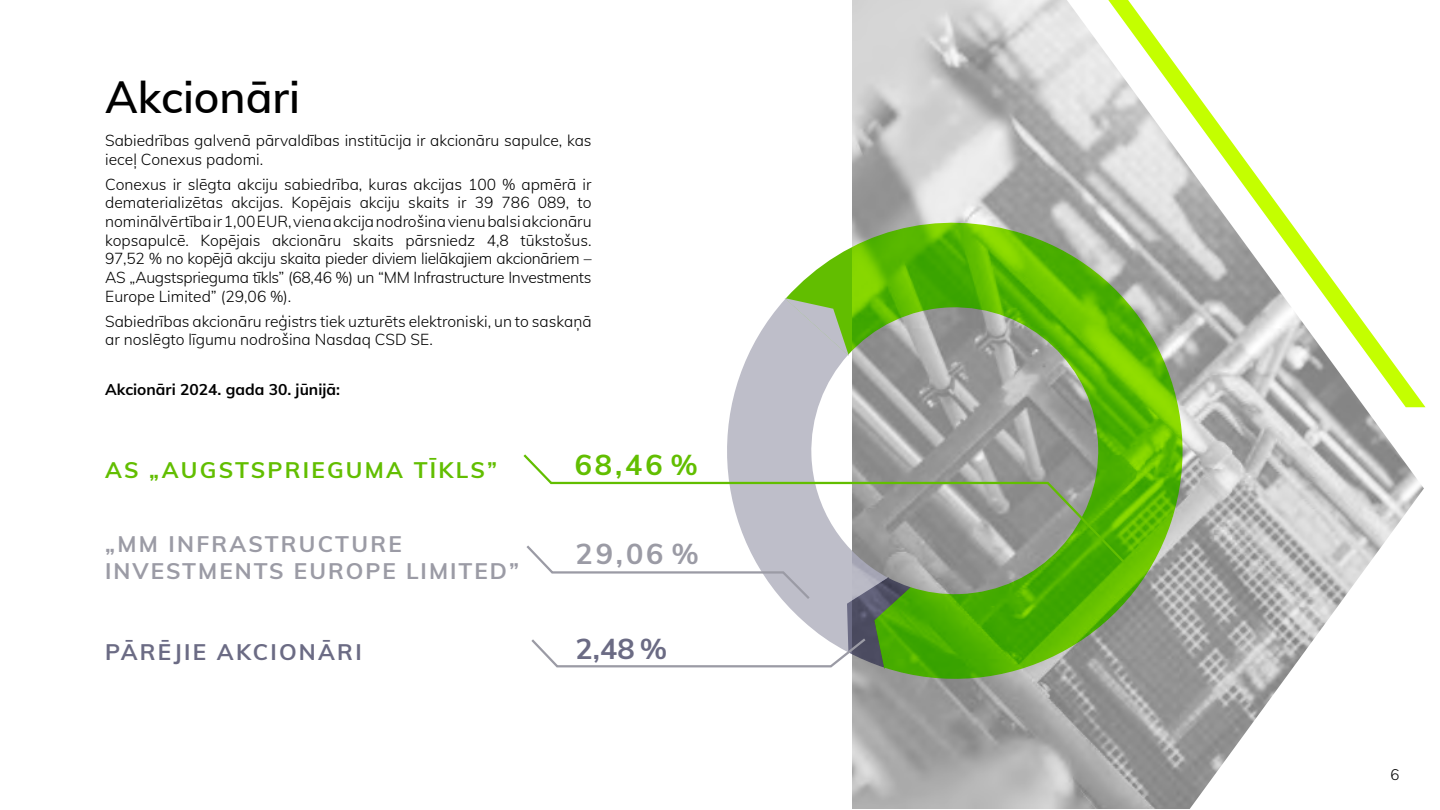
<style>
.page{position:relative;width:1440px;height:810px;background:#fff}
.page>*{position:absolute;margin:0;border:0;box-sizing:border-box;transform-origin:0 0}
.t1{font:600 44.1px "Mulish";color:#000}
.t2{font:700 28.8px "Mulish";color:#9b9ba5}
.t3{font:700 28.8px "Mulish";color:#62be00}
.t4{font:700 28.8px "Mulish";color:#6b6b84}
.t5{font:700 22.5px "Mulish";letter-spacing:.09em;color:#9b9ba5}
.t6{font:700 22.5px "Mulish";letter-spacing:.1em;color:#62be00}
.t7{font:700 22.5px "Mulish";letter-spacing:.1em;color:#6b6b84}
.t8{font:300 15.6px/18.8px "Mulish";color:#000}
.t9{font:700 15.6px "Mulish";color:#000}
.t10{font:300 15px "Mulish";color:#000}
</style>
<div class="page">
<img style="left:853px;top:0;width:214px;height:809px">
<svg style="left:1067px;top:407px;width:359px;height:402px"></svg>
<svg style="left:1035px;top:0;width:391px;height:407px"></svg>
<svg style="left:1277px;top:0;width:149px;height:277px"></svg>
<svg style="left:727px;top:299px;width:59px;height:153px;fill:#bebec9"></svg>
<svg style="left:786px;top:206px;width:424px;height:500px;background:#8fb36e"></svg>
<svg style="left:785px;top:298px;width:64px;height:58px;background:#a9be9d"></svg>
<svg style="left:531px;top:566px;width:380px;height:103px"></svg>
<svg style="left:523px;top:452px;width:605px;height:114px"></svg>
<h1 class="t1" style="left:105px;top:65px;width:196px">Akcionāri</h1>
<p class="t8" style="left:105px;top:130px;width:488px">Sabiedrības galvenā pārvaldības institūcija ir akcionāru sapulce, kas ieceļ Conexus padomi.</p>
<p class="t8" style="left:105px;top:174px;width:488px;text-align:justify">Conexus ir slēgta akciju sabiedrība, kuras akcijas 100 % apmērā ir dematerializētas akcijas. Kopējais akciju skaits ir 39 786 089, to nominālvērtība ir 1,00 EUR, viena akcija nodrošina vienu balsi akcionāru kopsapulcē. Kopējais akcionāru skaits pārsniedz 4,8 tūkstošus.<br>97,52 % no kopējā akciju skaita pieder diviem lielākajiem akcionāriem – AS „Augstsprieguma tīkls” (68,46 %) un “MM Infrastructure Investments Europe Limited” (29,06 %).</p>
<p class="t8" style="left:105px;top:311px;width:488px">Sabiedrības akcionāru reģistrs tiek uzturēts elektroniski, un to saskaņā ar noslēgto līgumu nodrošina Nasdaq CSD SE.</p>
<p class="t9" style="left:105px;top:378px;width:236px">AKCIONĀRI 2024. GADA 30. JŪNIJĀ:</p>
<h3 class="t6" style="left:105px;top:453px;width:393px">AS „AUGSTSPRIEGUMA TĪKLS”</h3>
<h3 class="t5" style="left:105px;top:527px;width:32px">„MM</h3>
<h3 class="t5" style="left:169px;top:527px;width:14px">INF</h3>
<h3 class="t5" style="left:212px;top:527px;width:192px">RASTRUCTURE</h3>
<h3 class="t5" style="left:105px;top:554px;width:16px">INV</h3>
<h3 class="t5" style="left:151px;top:554px;width:370px">ESTMENTS EUROPE LIMITED”</h3>
<h3 class="t7" style="left:105px;top:636px;width:258px">PĀRĒJIE AKCIONĀRI</h3>
<h2 class="t3" style="left:575px;top:443px;width:125px">68,46 %</h2>
<h2 class="t2" style="left:576px;top:532px;width:125px">29,06 %</h2>
<h2 class="t4" style="left:576px;top:627px;width:93px">2,48 %</h2>
<p class="t10" style="left:1391px;top:764px;width:10px">6</p>
</div>
